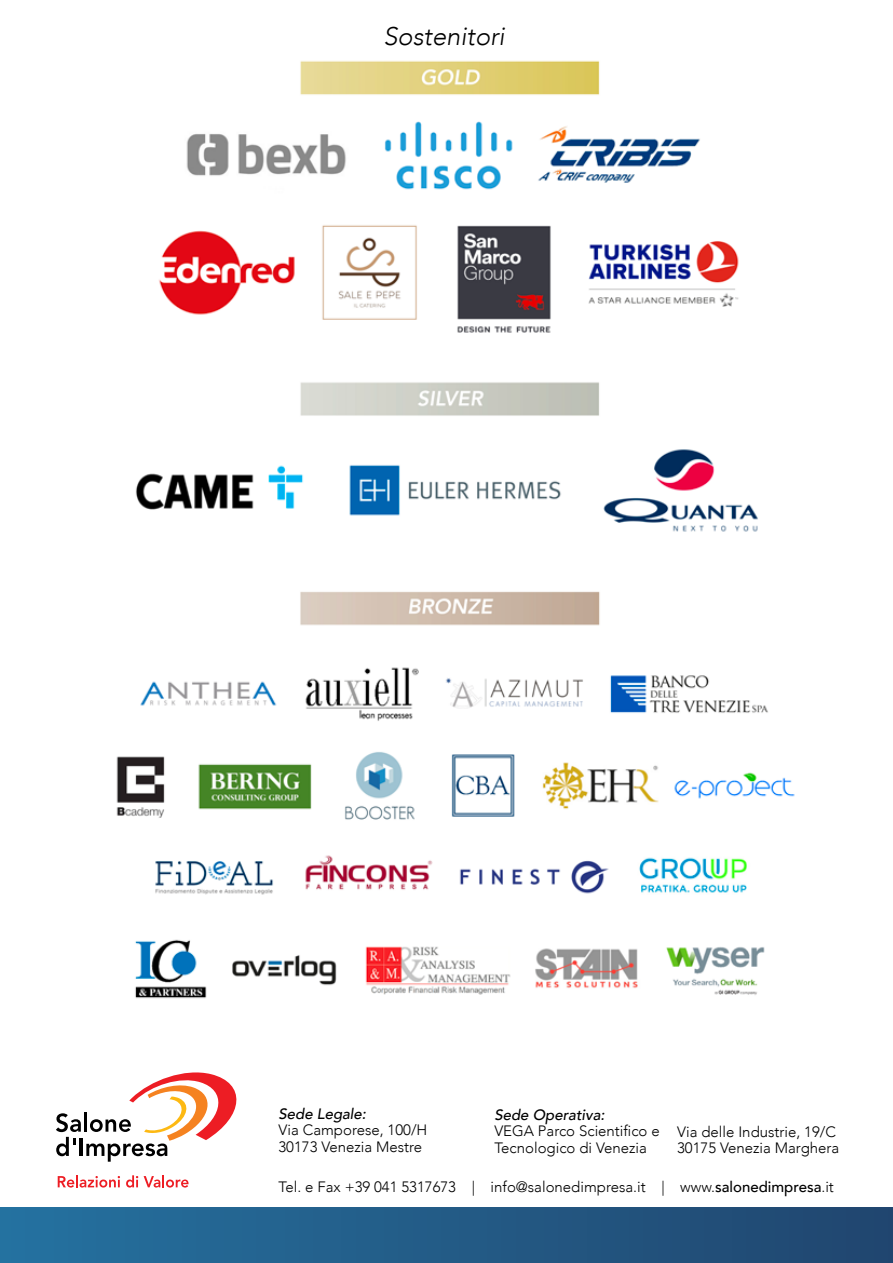
<style>
.page{position:relative;width:893px;height:1263px;background:#fff}
.page>*{position:absolute;margin:0;border:0;box-sizing:border-box;transform-origin:0 0}
.t1{font:italic 300 25.5px "Avenir";color:#000}
.t2{font:300 15px/16.5px "Avenir";color:#000}
.t3{font:italic 500 15px "Avenir";color:#000}
.s1{font-weight:500}
</style>
<div class="page">
<div style="left:0;top:1208px;width:893px;height:55px;background:linear-gradient(to right,#25719f,#21456e)"></div>
<svg style="left:56px;top:1072px;width:181px;height:90px"></svg>
<svg style="left:58px;top:1175px;width:62px;height:12px"></svg>
<svg style="left:126px;top:1175px;width:12px;height:12px"></svg>
<svg style="left:144px;top:1175px;width:45px;height:12px"></svg>
<img style="left:116px;top:60px;width:679px;height:939px">
<h1 class="t1" style="left:383px;top:21px;width:123px">Sostenitori</h1>
<p class="t3" style="left:279px;top:1105px;width:89px">Sede Legale:</p>
<p class="t2" style="left:279px;top:1122px;width:150px">Via Camporese, 100/H<br>30173 Venezia Mestre</p>
<p class="t3" style="left:494px;top:1105px;width:112px">Sede Operativa:</p>
<p class="t2" style="left:494px;top:1123px;width:167px">VEGA Parco Scientifico e<br>Tecnologico di Venezia</p>
<p class="t2" style="left:279px;top:1179px;width:557px">Tel. e Fax +39 041 5317673 | info@salonedimpresa.it | www.<span class="s1">salonedimpresa</span>.it</p>
<p class="t2" style="left:677px;top:1123px;width:164px">Via delle Industrie, 19/C<br>30175 Venezia Marghera</p>
</div>
